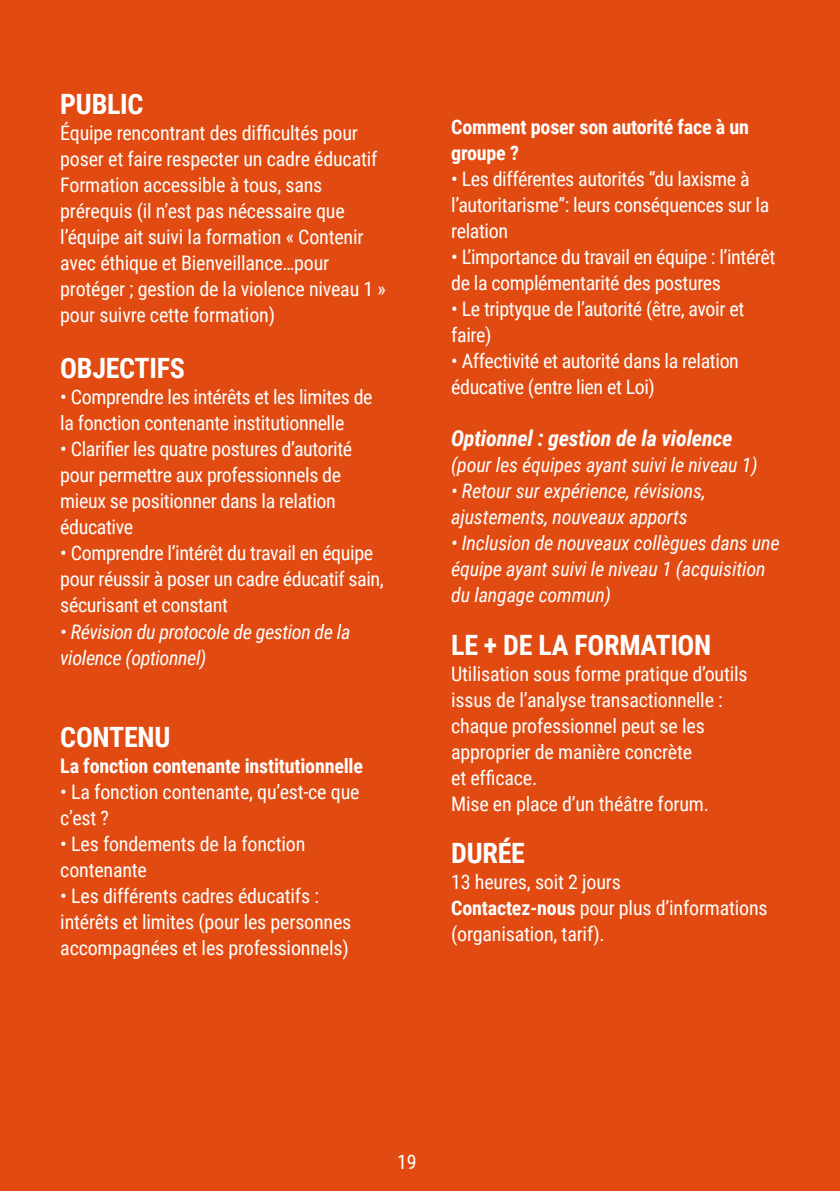
<style>
.page{position:relative;width:840px;height:1191px;background:#fff}
.page>*{position:absolute;margin:0;border:0;box-sizing:border-box;transform-origin:0 0}
.t1{font:700 28px "Roboto Condensed";letter-spacing:-.01em;color:#fff}
.t2{font:italic 700 22px "Roboto Condensed";letter-spacing:-.01em;color:#fff}
.t3{font:20px/26px "Roboto Condensed";letter-spacing:-.01em;color:#fff}
.t4{font:italic 20px/26px "Roboto Condensed";letter-spacing:-.01em;color:#fff}
.t5{font:700 20px/26px "Roboto Condensed";letter-spacing:-.01em;color:#fff}
.s1{font-weight:700}
</style>
<div class="page">
<div style="left:0;top:0;width:839px;height:1191px;background:#e14b12"></div>
<h1 class="t1" style="left:60px;top:85px;width:85px">PUBLIC</h1>
<p class="t3" style="left:60px;top:119px;width:327px">Équipe rencontrant des difficultés pour poser et faire respecter un cadre éducatif Formation accessible à tous, sans prérequis (il n’est pas nécessaire que l’équipe ait suivi la formation « Contenir avec éthique et Bienveillance…pour protéger ; gestion de la violence niveau 1 » pour suivre cette formation)</p>
<h1 class="t1" style="left:60px;top:349px;width:126px">OBJECTIFS</h1>
<p class="t3" style="left:60px;top:383px;width:313px">• Comprendre les intérêts et les limites de la fonction contenante institutionnelle</p>
<p class="t3" style="left:60px;top:435px;width:293px">• Clarifier les quatre postures d’autorité pour permettre aux professionnels de mieux se positionner dans la relation éducative</p>
<p class="t3" style="left:60px;top:539px;width:325px">• Comprendre l’intérêt du travail en équipe pour réussir à poser un cadre éducatif sain, sécurisant et constant</p>
<p class="t4" style="left:60px;top:617px;width:291px">• Révision du protocole de gestion de la violence (optionnel)</p>
<h1 class="t1" style="left:60px;top:717px;width:112px">CONTENU</h1>
<p class="t5" style="left:60px;top:751px;width:304px">La fonction contenante institutionnelle</p>
<p class="t3" style="left:60px;top:777px;width:300px">• La fonction contenante, qu’est-ce que c’est ?</p>
<p class="t3" style="left:60px;top:829px;width:246px">• Les fondements de la fonction contenante</p>
<p class="t3" style="left:60px;top:881px;width:292px">• Les différents cadres éducatifs : intérêts et limites (pour les personnes accompagnées et les professionnels)</p>
<p class="t5" style="left:451px;top:113px;width:299px">Comment poser son autorité face à un groupe ?</p>
<p class="t3" style="left:451px;top:165px;width:319px">• Les différentes autorités “du laxisme à l’autoritarisme”: leurs conséquences sur la relation</p>
<p class="t3" style="left:451px;top:243px;width:325px">• L’importance du travail en équipe : l’intérêt de la complémentarité des postures</p>
<p class="t3" style="left:451px;top:295px;width:294px">• Le triptyque de l’autorité (être, avoir et faire)</p>
<p class="t3" style="left:451px;top:347px;width:289px">• Affectivité et autorité dans la relation éducative (entre lien et Loi)</p>
<p class="t2" style="left:451px;top:423px;width:282px">Optionnel : gestion de la violence</p>
<p class="t4" style="left:451px;top:451px;width:308px">(pour les équipes ayant suivi le niveau 1)</p>
<p class="t4" style="left:451px;top:477px;width:256px">• Retour sur expérience, révisions, ajustements, nouveaux apports</p>
<p class="t4" style="left:451px;top:529px;width:330px">• Inclusion de nouveaux collègues dans une équipe ayant suivi le niveau 1 (acquisition du langage commun)</p>
<h1 class="t1" style="left:451px;top:625px;width:261px">LE + DE LA FORMATION</h1>
<p class="t3" style="left:451px;top:659px;width:298px">Utilisation sous forme pratique d’outils issus de l’analyse transactionnelle : chaque professionnel peut se les approprier de manière concrète<br>et efficace.<br>Mise en place d’un théâtre forum.</p>
<h1 class="t1" style="left:451px;top:833px;width:75px">DURÉE</h1>
<p class="t3" style="left:451px;top:867px;width:318px">13 heures, soit 2 jours<br><span class="s1">Contactez-nous</span> pour plus d’informations (organisation, tarif).</p>
<p class="t3" style="left:397px;top:1148px;width:21px">19</p>
</div>
